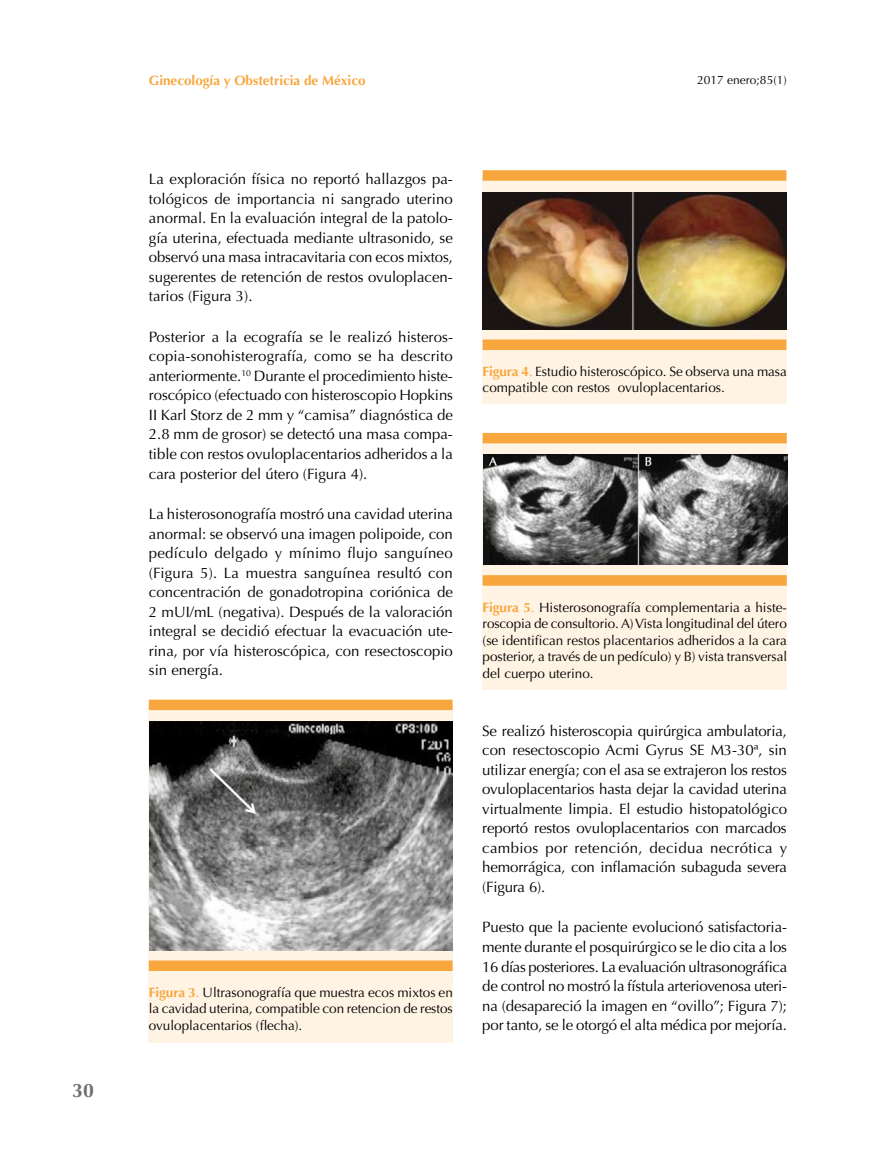
<style>
.page{position:relative;width:893px;height:1149px;background:#fff}
.page>*{position:absolute;margin:0;border:0;box-sizing:border-box;transform-origin:0 0}
.t1{font:700 19.5px "Optima";color:#706f6f}
.t2{font:15px/19.5px "Optima";color:#000;text-align:justify}
.t3{font:13.5px/16.5px "Optima";letter-spacing:-.005em;color:#000;text-align:justify}
.t4{font:700 13.5px "Optima";color:#f7a73e}
.t5{font:12px "Optima";color:#000}
.s1{font-weight:700;color:#f7a73e}
.s2{color:#f7a73e}
</style>
<div class="page">
<div style="left:483px;top:438px;width:304px;height:251px;background:#fff3e4"></div>
<div style="left:149px;top:704px;width:304px;height:338px;background:#fff3e4"></div>
<div style="left:483px;top:175px;width:304px;height:229px;background:#fff3e4"></div>
<div style="left:483px;top:575px;width:304px;height:10px;background:#f7a73e"></div>
<div style="left:149px;top:960px;width:304px;height:10px;background:#f7a73e"></div>
<div style="left:483px;top:339px;width:303px;height:11px;background:#f7a73e"></div>
<div style="left:483px;top:433px;width:304px;height:10px;background:#f7a73e"></div>
<div style="left:149px;top:699px;width:304px;height:11px;background:#f7a73e"></div>
<div style="left:483px;top:170px;width:303px;height:11px;background:#f7a73e"></div>
<img style="left:149px;top:721px;width:304px;height:229px">
<img style="left:483px;top:192px;width:303px;height:137px">
<img style="left:483px;top:454px;width:304px;height:110px">
<h1 class="t1" style="left:72px;top:1079px;width:23px">30</h1>
<p class="t4" style="left:149px;top:73px;width:218px">Ginecología y Obstetricia de México</p>
<p class="t5" style="left:697px;top:73px;width:91px">2017 enero;85(1)</p>
<p class="t2" style="left:149px;top:169px;width:306px">La exploración física no reportó hallazgos pa&shy;tológicos de importancia ni sangrado uterino anormal. En la evaluación integral de la patolo&shy;gía uterina, efectuada mediante ultrasonido, se observó una masa intracavitaria con ecos mixtos, sugerentes de retención de restos ovuloplacen&shy;tarios (Figura 3).</p>
<p class="t2" style="left:149px;top:327px;width:306px">Posterior a la ecografía se le realizó histeros&shy;copia-sonohisterografía, como se ha descrito anteriormente.<sup>10</sup> Durante el procedimiento histe&shy;roscópico (efectuado con histeroscopio Hopkins II Karl Storz de 2 mm y “camisa” diagnóstica de 2.8 mm de grosor) se detectó una masa compa&shy;tible con restos ovuloplacentarios adheridos a la cara posterior del útero (Figura 4).</p>
<p class="t2" style="left:149px;top:504px;width:306px">La histerosonografía mostró una cavidad uterina anormal: se observó una imagen polipoide, con pedículo delgado y mínimo flujo sanguíneo (Figura 5). La muestra sanguínea resultó con concentración de gonadotropina coriónica de 2 mUI/mL (negativa). Después de la valoración integral se decidió efectuar la evacuación ute&shy;rina, por vía histeroscópica, con resectoscopio sin energía.</p>
<p class="t3" style="left:149px;top:983px;width:306px"><span class="s1">Figura 3</span><span class="s2">.</span> Ultrasonografía que muestra ecos mixtos en la cavidad uterina, compatible con retencion de restos ovuloplacentarios (flecha).</p>
<p class="t3" style="left:483px;top:363px;width:306px"><span class="s1">Figura 4</span><span class="s2">.</span> Estudio histeroscópico. Se observa una masa compatible con restos ovuloplacentarios.</p>
<p class="t3" style="left:483px;top:598px;width:306px"><span class="s1">Figura 5</span><span class="s2">.</span> Histerosonografía complementaria a histe&shy;roscopia de consultorio. A) Vista longitudinal del útero (se identifican restos placentarios adheridos a la cara posterior, a través de un pedículo) y B) vista transversal del cuerpo uterino.</p>
<p class="t2" style="left:482px;top:720px;width:306px">Se realizó histeroscopia quirúrgica ambulatoria, con resectoscopio Acmi Gyrus SE M3-30ª, sin utilizar energía; con el asa se extrajeron los restos ovuloplacentarios hasta dejar la cavidad uterina virtualmente limpia. El estudio histopatológico reportó restos ovuloplacentarios con marcados cambios por retención, decidua necrótica y hemorrágica, con inflamación subaguda severa (Figura 6).</p>
<p class="t2" style="left:482px;top:917px;width:306px">Puesto que la paciente evolucionó satisfactoria&shy;mente durante el posquirúrgico se le dio cita a los 16 días posteriores. La evaluación ultrasonográfica de control no mostró la fístula arteriovenosa uteri&shy;na (desapareció la imagen en “ovillo”; Figura 7); por tanto, se le otorgó el alta médica por mejoría.</p>
</div>
